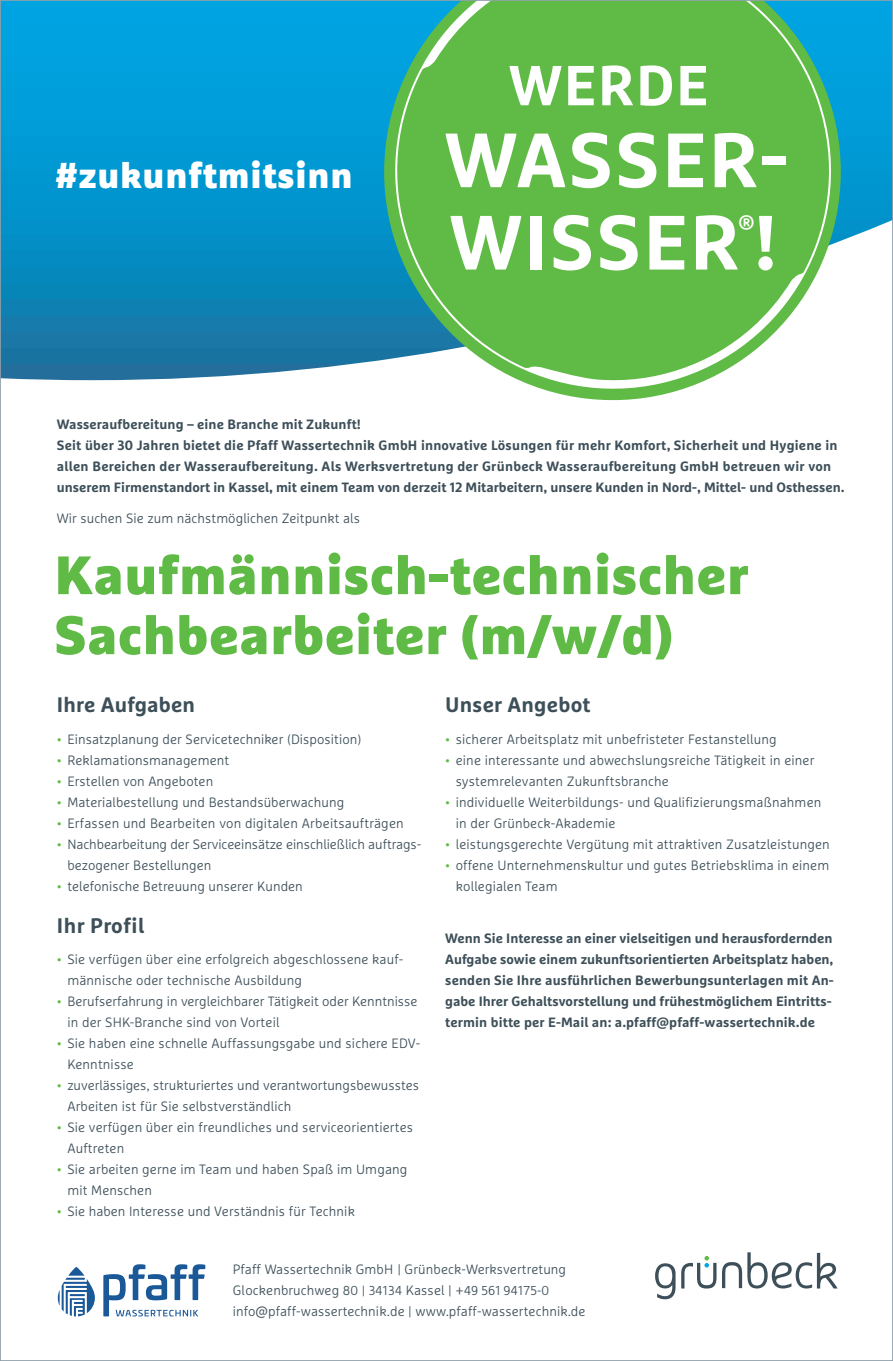
<style>
.page{position:relative;width:893px;height:1361px;background:#fff}
.page>*{position:absolute;margin:0;border:0;box-sizing:border-box;transform-origin:0 0}
.t1{font:700 76.8px/82.3px "Marselis Pro";letter-spacing:.03em;color:#fff}
.t2{font:700 56.25px "Marselis Pro";letter-spacing:.03em;color:#fff}
.t3{font:900 54px/60px "Marselis Pro";letter-spacing:.01em;color:#60bb46}
.t4{font:900 36px "Marselis Pro";letter-spacing:.02em;color:#fff}
.t5{font:700 23.7px "Marselis Pro";color:#fff}
.t6{font:700 21px "Marselis Pro";letter-spacing:.01em;color:#3d4f59}
.t7{font:700 21px "Marselis Pro";letter-spacing:.03em;color:#3d4f59}
.t8{font:300 13.5px/21px "Marselis Pro";letter-spacing:.01em;color:#3d4f59}
.t9{font:700 13.5px/21px "Marselis Pro";letter-spacing:.01em;color:#3d4f59}
.s1{color:#60bb46}
.s2{font-size:12.9px}
</style>
<div class="page">
<svg style="left:2px;top:2px;width:889px;height:378px;background:#1097cc"></svg>
<svg style="left:367px;top:2px;width:491px;height:399px"></svg>
<svg style="left:389px;top:2px;width:448px;height:388px;background:#6abf61"></svg>
<svg style="left:722px;top:1252px;width:116px;height:36px"></svg>
<svg style="left:655px;top:1256px;width:61px;height:43px"></svg>
<svg style="left:58px;top:1267px;width:37px;height:49px"></svg>
<svg style="left:103px;top:1264px;width:102px;height:52px"></svg>
<h3 class="t4" style="left:55px;top:152px;width:299px">#zukunftmitsinn</h3>
<h2 class="t2" style="left:509px;top:50px;width:201px">WERDE</h2>
<h1 class="t1" style="left:445px;top:118px;width:345px">WASSER-<br>WISSER !</h1>
<h3 class="t5" style="left:738px;top:209px;width:18px">®</h3>
<p class="t9" style="left:57px;top:413px;width:789px">Wasseraufbereitung – eine Branche mit Zukunft!<br>Seit über 30 Jahren bietet die Pfaff Wassertechnik GmbH innovative Lösungen für mehr Komfort, Sicherheit und Hygiene in allen Bereichen der Wasseraufbereitung. Als Werksvertretung der Grünbeck Wasseraufbereitung GmbH betreuen wir von unserem Firmenstandort in Kassel, mit einem Team von derzeit 12 Mitarbeitern, unsere Kunden in Nord-, Mittel- und Osthessen.</p>
<p class="t8" style="left:57px;top:508px;width:305px">Wir suchen Sie zum nächstmöglichen Zeitpunkt als</p>
<h3 class="t3" style="left:54px;top:544px;width:695px">Kaufmännisch-technischer<br>Sachbearbeiter (m/w/d)</h3>
<h3 class="t6" style="left:57px;top:691px;width:140px">Ihre Aufgaben</h3>
<p class="t8" style="left:57px;top:728px;width:306px"><span class="s1">•</span> Einsatzplanung der Servicetechniker (Disposition)</p>
<p class="t8" style="left:57px;top:749px;width:174px"><span class="s1">•</span> Reklamationsmanagement</p>
<p class="t8" style="left:57px;top:770px;width:158px"><span class="s1">•</span> Erstellen von Angeboten</p>
<p class="t8" style="left:57px;top:791px;width:289px"><span class="s1">•</span> Materialbestellung und Bestandsüberwachung</p>
<p class="t8" style="left:57px;top:812px;width:349px"><span class="s1">•</span> Erfassen und Bearbeiten von digitalen Arbeitsaufträgen</p>
<p class="t8" style="left:67px;top:833px;width:355px;text-indent:-11px"><span class="s1">•</span> Nachbearbeitung der Serviceeinsätze einschließlich auftrags&shy;bezogener Bestellungen</p>
<p class="t8" style="left:57px;top:875px;width:248px"><span class="s1">•</span> telefonische Betreuung unserer Kunden</p>
<h3 class="t7" style="left:57px;top:912px;width:89px">Ihr Profil</h3>
<p class="t8" style="left:67px;top:949px;width:338px;text-indent:-11px"><span class="s1">•</span> Sie verfügen über eine erfolgreich abgeschlossene kauf&shy;männische oder technische Ausbildung</p>
<p class="t8" style="left:67px;top:991px;width:352px;text-indent:-11px"><span class="s1">•</span> Berufserfahrung in vergleichbarer Tätigkeit oder Kenntnisse in der SHK-Branche sind von Vorteil</p>
<p class="t8" style="left:67px;top:1033px;width:354px;text-indent:-11px"><span class="s1">•</span> Sie haben eine schnelle Auffassungsgabe und sichere EDV-<br>Kenntnisse</p>
<p class="t8" style="left:67px;top:1075px;width:353px;text-indent:-11px"><span class="s1">•</span> zuverlässiges, strukturiertes und verantwortungsbewusstes<br>Arbeiten ist für Sie selbstverständlich</p>
<p class="t8" style="left:67px;top:1117px;width:347px;text-indent:-11px"><span class="s1">•</span> Sie verfügen über ein freundliches und serviceorientiertes<br>Auftreten</p>
<p class="t8" style="left:67px;top:1159px;width:342px;text-indent:-11px"><span class="s1">•</span> Sie arbeiten gerne im Team und haben Spaß im Umgang mit Menschen</p>
<p class="t8" style="left:57px;top:1201px;width:300px"><span class="s1">•</span> Sie haben Interesse und Verständnis für Technik</p>
<h3 class="t6" style="left:445px;top:691px;width:147px">Unser Angebot</h3>
<p class="t8" style="left:445px;top:728px;width:333px"><span class="s1">•</span> sicherer Arbeitsplatz mit unbefristeter Festanstellung</p>
<p class="t8" style="left:456px;top:749px;width:360px;text-indent:-11px"><span class="s1">•</span> eine interessante und abwechslungsreiche Tätigkeit in einer systemrelevanten Zukunftsbranche</p>
<p class="t8" style="left:456px;top:791px;width:367px;text-indent:-11px"><span class="s1">•</span> individuelle Weiterbildungs- und Qualifizierungsmaßnahmen in der Grünbeck-Akademie</p>
<p class="t8" style="left:445px;top:833px;width:386px"><span class="s1">•</span> leistungsgerechte Vergütung mit attraktiven Zusatzleistungen</p>
<p class="t8" style="left:456px;top:854px;width:375px;text-indent:-11px"><span class="s1">•</span> offene Unternehmenskultur und gutes Betriebsklima in einem kollegialen Team</p>
<p class="t9" style="left:445px;top:928px;width:390px">Wenn Sie Interesse an einer vielseitigen und herausfordernden Aufgabe sowie einem zukunftsorientierten Arbeitsplatz haben, senden Sie Ihre ausführlichen Bewerbungsunterlagen mit An&shy;gabe Ihrer Gehaltsvorstellung und frühestmöglichem Eintritts&shy;termin bitte per E-Mail an: a.pfaff@pfaff-wassertechnik.de</p>
<p class="t8" style="left:233px;top:1258px;width:354px">Pfaff Wassertechnik GmbH | Grünbeck-Werksvertretung<br>Glockenbruchweg <span class="s2">80 | 34134</span> Kassel | +<span class="s2">49 561 94175-0 </span>info@pfaff-wassertechnik.de | www.pfaff-wassertechnik.de</p>
</div>
